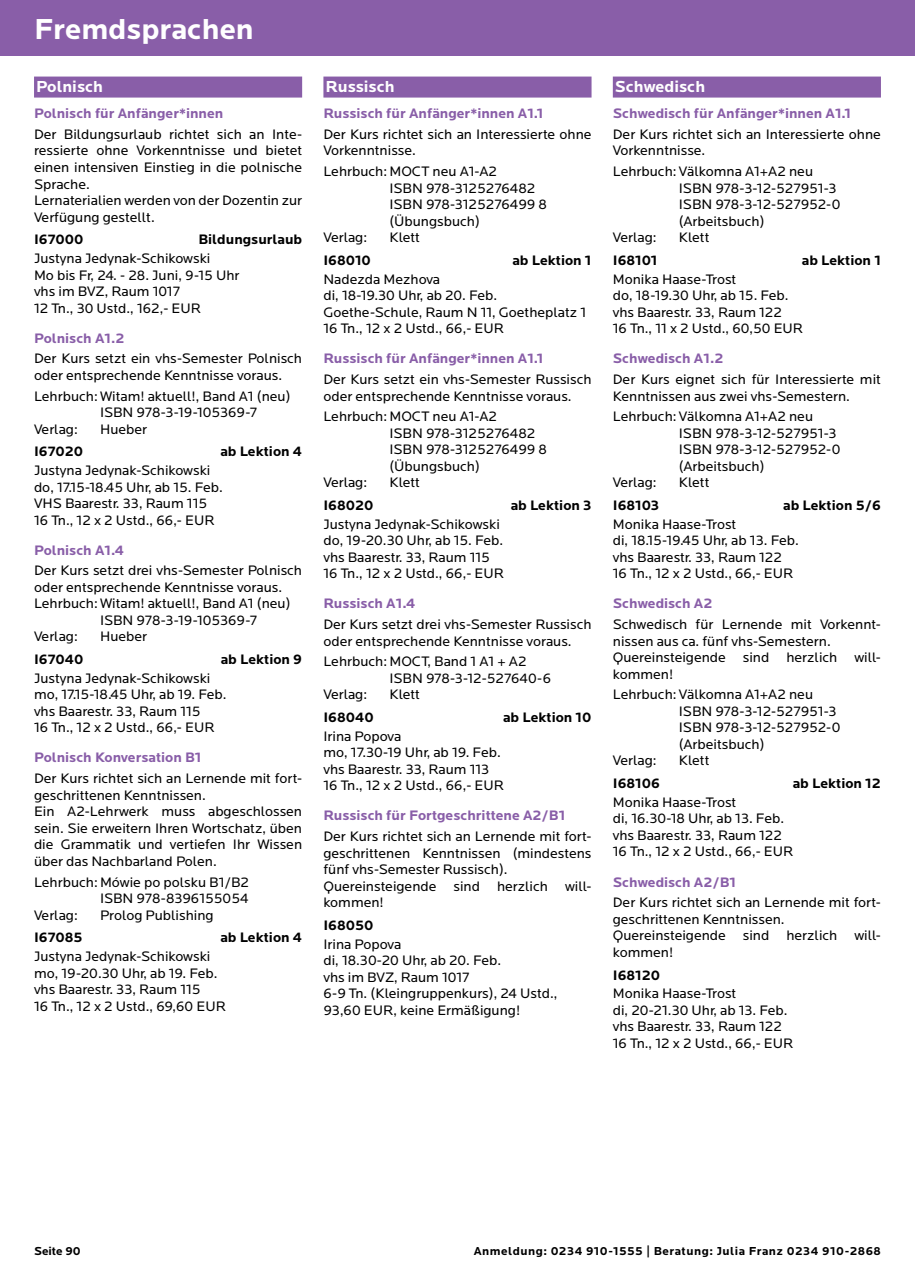
<style>
.page{position:relative;width:915px;height:1276px;background:#fff}
.page>*{position:absolute;margin:0;border:0;box-sizing:border-box;transform-origin:0 0}
.t1{font:700 30px "Locator";color:#fff}
.t2{font:700 16.5px "Locator";color:#fff}
.t3{font:14.25px/16.5px "Locator";color:#000}
.t4{font:700 14.25px "Locator";color:#895ea8}
.t5{font:700 14.25px "Locator";color:#000}
.t6{font:700 12px "Locator";letter-spacing:.04em;color:#000}
</style>
<div class="page">
<div style="left:0;top:0;width:914px;height:55px;background:#895ea8"></div>
<div style="left:34px;top:77px;width:268px;height:21px;background:#895ea8"></div>
<div style="left:323px;top:77px;width:268px;height:21px;background:#895ea8"></div>
<div style="left:612px;top:77px;width:268px;height:21px;background:#895ea8"></div>
<h1 class="t1" style="left:34px;top:12px;width:221px">Fremdsprachen</h1>
<p class="t2" style="left:36px;top:78px;width:68px">Polnisch</p>
<p class="t4" style="left:34px;top:105px;width:191px">Polnisch für Anfänger*innen</p>
<p class="t3" style="left:34px;top:126px;width:269px">Der Bildungsurlaub richtet sich an Inte&shy;ressierte ohne Vorkenntnisse und bietet einen intensiven Einstieg in die polnische Sprache.<br>Lernaterialien werden von der Dozentin zur Verfügung gestellt.</p>
<p class="t5" style="left:34px;top:231px;width:51px">I67000</p>
<p class="t5" style="left:198px;top:231px;width:105px">Bildungsurlaub</p>
<p class="t3" style="left:34px;top:250px;width:207px">Justyna Jedynak-Schikowski<br>Mo bis Fr, 24. - 28. Juni, 9-15 Uhr vhs im BVZ, Raum 1017<br>12 Tn., 30 Ustd., 162,- EUR</p>
<p class="t4" style="left:34px;top:330px;width:92px">Polnisch A1.2</p>
<p class="t3" style="left:34px;top:351px;width:269px">Der Kurs setzt ein vhs-Semester Polnisch oder entsprechende Kenntnisse voraus.</p>
<p class="t3" style="left:34px;top:388px;width:258px">Lehrbuch: Witam! aktuell!, Band A1 (neu)</p>
<p class="t3" style="left:100px;top:404px;width:158px">ISBN 978-3-19-105369-7</p>
<p class="t3" style="left:34px;top:421px;width:45px">Verlag:</p>
<p class="t3" style="left:100px;top:421px;width:49px">Hueber</p>
<p class="t5" style="left:34px;top:443px;width:51px">I67020</p>
<p class="t5" style="left:220px;top:443px;width:83px">ab Lektion 4</p>
<p class="t3" style="left:34px;top:462px;width:190px">Justyna Jedynak-Schikowski do, 17.15-18.45 Uhr, ab 15. Feb.<br>VHS Baarestr. 33, Raum 115<br>16 Tn., 12 x 2 Ustd., 66,- EUR</p>
<p class="t4" style="left:34px;top:542px;width:91px">Polnisch A1.4</p>
<p class="t3" style="left:34px;top:563px;width:269px">Der Kurs setzt drei vhs-Semester Polnisch</p>
<p class="t3" style="left:34px;top:579px;width:250px">oder entsprechende Kenntnisse voraus.</p>
<p class="t3" style="left:34px;top:596px;width:258px">Lehrbuch: Witam! aktuell!, Band A1 (neu)</p>
<p class="t3" style="left:100px;top:612px;width:158px">ISBN 978-3-19-105369-7</p>
<p class="t3" style="left:34px;top:629px;width:45px">Verlag:</p>
<p class="t3" style="left:100px;top:629px;width:49px">Hueber</p>
<p class="t5" style="left:34px;top:651px;width:51px">I67040</p>
<p class="t5" style="left:221px;top:651px;width:83px">ab Lektion 9</p>
<p class="t3" style="left:34px;top:670px;width:194px">Justyna Jedynak-Schikowski mo, 17.15-18.45 Uhr, ab 19. Feb. vhs Baarestr. 33, Raum 115<br>16 Tn., 12 x 2 Ustd., 66,- EUR</p>
<p class="t4" style="left:34px;top:749px;width:169px">Polnisch Konversation B1</p>
<p class="t3" style="left:34px;top:770px;width:269px">Der Kurs richtet sich an Lernende mit fort&shy;geschrittenen Kenntnissen.<br>Ein A2-Lehrwerk muss abgeschlossen sein. Sie erweitern Ihren Wortschatz, üben die Grammatik und vertiefen Ihr Wissen über das Nachbarland Polen.</p>
<p class="t3" style="left:34px;top:874px;width:216px">Lehrbuch: Mówie po polsku B1/B2</p>
<p class="t3" style="left:100px;top:890px;width:150px">ISBN 978-8396155054</p>
<p class="t3" style="left:34px;top:907px;width:45px">Verlag:</p>
<p class="t3" style="left:100px;top:907px;width:115px">Prolog Publishing</p>
<p class="t5" style="left:34px;top:929px;width:50px">I67085</p>
<p class="t5" style="left:220px;top:929px;width:83px">ab Lektion 4</p>
<p class="t3" style="left:34px;top:948px;width:193px">Justyna Jedynak-Schikowski mo, 19-20.30 Uhr, ab 19. Feb. vhs Baarestr. 33, Raum 115<br>16 Tn., 12 x 2 Ustd., 69,60 EUR</p>
<p class="t2" style="left:325px;top:78px;width:71px">Russisch</p>
<p class="t4" style="left:323px;top:105px;width:221px">Russisch für Anfänger*innen A1.1</p>
<p class="t3" style="left:323px;top:126px;width:269px">Der Kurs richtet sich an Interessierte ohne<br>Vorkenntnisse.</p>
<p class="t3" style="left:323px;top:164px;width:175px">Lehrbuch: MOCT neu A1-A2</p>
<p class="t3" style="left:389px;top:180px;width:147px">ISBN 978-3125276482</p>
<p class="t3" style="left:389px;top:197px;width:159px">ISBN 978-3125276499 8</p>
<p class="t3" style="left:389px;top:213px;width:92px">(Übungsbuch)</p>
<p class="t3" style="left:323px;top:230px;width:45px">Verlag:</p>
<p class="t3" style="left:389px;top:230px;width:32px">Klett</p>
<p class="t5" style="left:323px;top:252px;width:49px">I68010</p>
<p class="t5" style="left:512px;top:252px;width:81px">ab Lektion 1</p>
<p class="t3" style="left:323px;top:271px;width:264px">Nadezda Mezhova<br>di, 18-19.30 Uhr, ab 20. Feb.<br>Goethe-Schule, Raum N 11, Goetheplatz 1<br>16 Tn., 12 x 2 Ustd., 66,- EUR</p>
<p class="t4" style="left:323px;top:350px;width:221px">Russisch für Anfänger*innen A1.1</p>
<p class="t3" style="left:323px;top:371px;width:269px">Der Kurs setzt ein vhs-Semester Russisch oder entsprechende Kenntnisse voraus.</p>
<p class="t3" style="left:323px;top:409px;width:175px">Lehrbuch: MOCT neu A1-A2</p>
<p class="t3" style="left:389px;top:425px;width:147px">ISBN 978-3125276482</p>
<p class="t3" style="left:389px;top:442px;width:159px">ISBN 978-3125276499 8</p>
<p class="t3" style="left:389px;top:458px;width:92px">(Übungsbuch)</p>
<p class="t3" style="left:323px;top:475px;width:45px">Verlag:</p>
<p class="t3" style="left:389px;top:475px;width:32px">Klett</p>
<p class="t5" style="left:323px;top:497px;width:52px">I68020</p>
<p class="t5" style="left:510px;top:497px;width:82px">ab Lektion 3</p>
<p class="t3" style="left:323px;top:516px;width:182px">Justyna Jedynak-Schikowski do, 19-20.30 Uhr, ab 15. Feb. vhs Baarestr. 33, Raum 115<br>16 Tn., 12 x 2 Ustd., 66,- EUR</p>
<p class="t4" style="left:323px;top:595px;width:93px">Russisch A1.4</p>
<p class="t3" style="left:323px;top:616px;width:269px">Der Kurs setzt drei vhs-Semester Russisch oder entsprechende Kenntnisse voraus.</p>
<p class="t3" style="left:323px;top:654px;width:205px">Lehrbuch: MOCT, Band 1 A1 + A2</p>
<p class="t3" style="left:389px;top:670px;width:163px">ISBN 978-3-12-527640-6</p>
<p class="t3" style="left:323px;top:687px;width:45px">Verlag:</p>
<p class="t3" style="left:389px;top:687px;width:32px">Klett</p>
<p class="t5" style="left:323px;top:709px;width:52px">I68040</p>
<p class="t5" style="left:503px;top:709px;width:90px">ab Lektion 10</p>
<p class="t3" style="left:323px;top:728px;width:182px">Irina Popova<br>mo, 17.30-19 Uhr, ab 19. Feb. vhs Baarestr. 33, Raum 113<br>16 Tn., 12 x 2 Ustd., 66,- EUR</p>
<p class="t4" style="left:323px;top:807px;width:243px">Russisch für Fortgeschrittene A2/B1</p>
<p class="t3" style="left:323px;top:828px;width:269px">Der Kurs richtet sich an Lernende mit fort&shy;geschrittenen Kenntnissen (mindestens fünf vhs-Semester Russisch).<br>Quereinsteigende sind herzlich will&shy;kommen!</p>
<p class="t5" style="left:323px;top:917px;width:52px">I68050</p>
<p class="t3" style="left:323px;top:936px;width:235px">Irina Popova<br>di, 18.30-20 Uhr, ab 20. Feb.<br>vhs im BVZ, Raum 1017<br>6-9 Tn. (Kleingruppenkurs), 24 Ustd.,<br>93,60 EUR, keine Ermäßigung!</p>
<p class="t2" style="left:614px;top:78px;width:92px">Schwedisch</p>
<p class="t4" style="left:612px;top:105px;width:240px">Schwedisch für Anfänger*innen A1.1</p>
<p class="t3" style="left:612px;top:126px;width:269px">Der Kurs richtet sich an Interessierte ohne<br>Vorkenntnisse.</p>
<p class="t3" style="left:612px;top:164px;width:202px">Lehrbuch: Välkomna A1+A2 neu</p>
<p class="t3" style="left:678px;top:180px;width:159px">ISBN 978-3-12-527951-3</p>
<p class="t3" style="left:678px;top:197px;width:163px">ISBN 978-3-12-527952-0</p>
<p class="t3" style="left:678px;top:213px;width:87px">(Arbeitsbuch)</p>
<p class="t3" style="left:612px;top:230px;width:45px">Verlag:</p>
<p class="t3" style="left:678px;top:230px;width:32px">Klett</p>
<p class="t5" style="left:612px;top:252px;width:46px">I68101</p>
<p class="t5" style="left:801px;top:252px;width:81px">ab Lektion 1</p>
<p class="t3" style="left:612px;top:271px;width:192px">Monika Haase-Trost<br>do, 18-19.30 Uhr, ab 15. Feb. vhs Baarestr. 33, Raum 122<br>16 Tn., 11 x 2 Ustd., 60,50 EUR</p>
<p class="t4" style="left:612px;top:350px;width:112px">Schwedisch A1.2</p>
<p class="t3" style="left:612px;top:371px;width:269px">Der Kurs eignet sich für Interessierte mit<br>Kenntnissen aus zwei vhs-Semestern.</p>
<p class="t3" style="left:612px;top:409px;width:202px">Lehrbuch: Välkomna A1+A2 neu</p>
<p class="t3" style="left:678px;top:425px;width:159px">ISBN 978-3-12-527951-3</p>
<p class="t3" style="left:678px;top:442px;width:163px">ISBN 978-3-12-527952-0</p>
<p class="t3" style="left:678px;top:458px;width:87px">(Arbeitsbuch)</p>
<p class="t3" style="left:612px;top:475px;width:45px">Verlag:</p>
<p class="t3" style="left:678px;top:475px;width:32px">Klett</p>
<p class="t5" style="left:612px;top:497px;width:48px">I68103</p>
<p class="t5" style="left:783px;top:497px;width:99px">ab Lektion 5/6</p>
<p class="t3" style="left:612px;top:516px;width:187px">Monika Haase-Trost<br>di, 18.15-19.45 Uhr, ab 13. Feb. vhs Baarestr. 33, Raum 122<br>16 Tn., 12 x 2 Ustd., 66,- EUR</p>
<p class="t4" style="left:612px;top:595px;width:101px">Schwedisch A2</p>
<p class="t3" style="left:612px;top:616px;width:269px">Schwedisch für Lernende mit Vorkennt&shy;nissen aus ca. fünf vhs-Semestern.<br>Quereinsteigende sind herzlich will&shy;kommen!</p>
<p class="t3" style="left:612px;top:687px;width:202px">Lehrbuch: Välkomna A1+A2 neu</p>
<p class="t3" style="left:678px;top:703px;width:159px">ISBN 978-3-12-527951-3</p>
<p class="t3" style="left:678px;top:720px;width:163px">ISBN 978-3-12-527952-0</p>
<p class="t3" style="left:678px;top:736px;width:87px">(Arbeitsbuch)</p>
<p class="t3" style="left:612px;top:753px;width:45px">Verlag:</p>
<p class="t3" style="left:678px;top:753px;width:32px">Klett</p>
<p class="t5" style="left:612px;top:775px;width:49px">I68106</p>
<p class="t5" style="left:792px;top:775px;width:90px">ab Lektion 12</p>
<p class="t3" style="left:612px;top:794px;width:182px">Monika Haase-Trost<br>di, 16.30-18 Uhr, ab 13. Feb. vhs Baarestr. 33, Raum 122<br>16 Tn., 12 x 2 Ustd., 66,- EUR</p>
<p class="t4" style="left:612px;top:873px;width:125px">Schwedisch A2/B1</p>
<p class="t3" style="left:612px;top:894px;width:269px">Der Kurs richtet sich an Lernende mit fort&shy;geschrittenen Kenntnissen.<br>Quereinsteigende sind herzlich will&shy;kommen!</p>
<p class="t5" style="left:612px;top:966px;width:49px">I68120</p>
<p class="t3" style="left:612px;top:985px;width:182px">Monika Haase-Trost<br>di, 20-21.30 Uhr, ab 13. Feb. vhs Baarestr. 33, Raum 122<br>16 Tn., 12 x 2 Ustd., 66,- EUR</p>
<p class="t6" style="left:34px;top:1244px;width:48px">Seite 90</p>
<p class="t6" style="left:473px;top:1244px;width:408px">Anmeldung: 0234 910-1555 | Beratung: Julia Franz 0234 910-2868</p>
</div>
